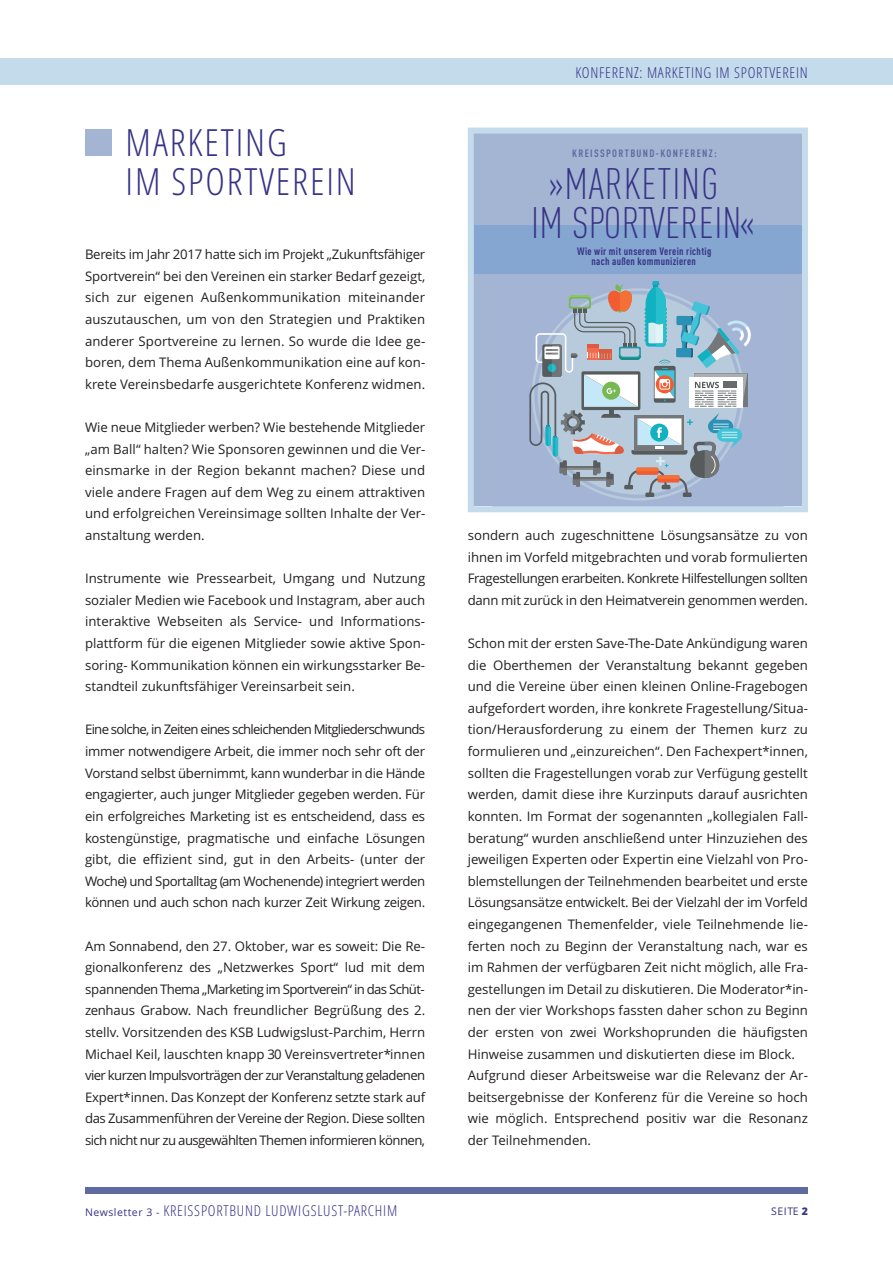
<style>
.page{position:relative;width:893px;height:1263px;background:#fff}
.page>*{position:absolute;margin:0;border:0;box-sizing:border-box;transform-origin:0 0}
.t1{font:300 43.5px/38.1px "DIN Cond";letter-spacing:.005em;color:#363386;text-align:center}
.t2{font:300 37.5px/39px "Open Sans Condensed";letter-spacing:.05em;color:#363386}
.t3{font:300 15px "Open Sans Condensed";letter-spacing:.05em;color:#363386}
.t4{font:13.2px/21.6px "Open Sans";color:#231f20;text-align:justify}
.t5{font:700 10.65px/9.4px "DIN Cond";letter-spacing:.03em;color:#363386;text-align:center}
.t6{font:700 10.65px "DIN Cond";letter-spacing:.125em;color:#5f6ba0}
.t7{font:10.5px "Open Sans";letter-spacing:.05em;color:#363386}
.s1{font-family:"Open Sans";font-weight:400;font-size:10.5px}
.s2{font-weight:800}
</style>
<div class="page">
<div style="left:85px;top:1188px;width:723px;height:6px;background:#5f6ba0"></div>
<div style="left:85px;top:130px;width:27px;height:26px;background:#a4b5d4"></div>
<div style="left:0;top:58px;width:893px;height:27px;background:#c4dbec"></div>
<div style="left:474px;top:134px;width:328px;height:372px;background:#a4b5d4"></div>
<svg style="left:529px;top:281px;width:222px;height:216px"></svg>
<div style="left:468px;top:128px;width:340px;height:384px;border:6px solid #c4dbec"></div>
<div style="left:474px;top:225px;width:327px;height:49px;background:#85a6d1"></div>
<h2 class="t2" style="left:126px;top:124px;width:232px">MARKETING<br>IM SPORTVEREIN</h2>
<p class="t4" style="left:85px;top:244px;width:342px">Bereits im Jahr 2017 hatte sich im Projekt „Zukunftsfähiger Sportverein“ bei den Vereinen ein starker Bedarf gezeigt, sich zur eigenen Außenkommunikation miteinander auszutauschen, um von den Strategien und Praktiken anderer Sportvereine zu lernen. So wurde die Idee ge&shy;boren, dem Thema Außenkommunikation eine auf kon&shy;krete Vereinsbedarfe ausgerichtete Konferenz widmen.</p>
<p class="t4" style="left:85px;top:417px;width:342px">Wie neue Mitglieder werben? Wie bestehende Mitglieder „am Ball“ halten? Wie Sponsoren gewinnen und die Ver&shy;einsmarke in der Region bekannt machen? Diese und viele andere Fragen auf dem Weg zu einem attraktiven und erfolgreichen Vereinsimage sollten Inhalte der Ver&shy;anstaltung werden.</p>
<p class="t4" style="left:85px;top:568px;width:342px">Instrumente wie Pressearbeit, umgang und Nutzung sozialer Medien wie Facebook und Instagram, aber auch interaktive Webseiten als Service- und Informations&shy;plattform für die eigenen Mitglieder sowie aktive Spon&shy;soring- Kommunikation können ein wirkungsstarker Be&shy;standteil zukunftsfähiger Vereinsarbeit sein.</p>
<p class="t4" style="left:85px;top:719px;width:342px">Eine solche, in Zeiten eines schleichenden Mitgliederschwunds immer notwendigere Arbeit, die immer noch sehr oft der Vorstand selbst übernimmt, kann wunderbar in die Hände engagierter, auch junger Mitglieder gegeben werden. Für ein erfolgreiches Marketing ist es entscheidend, dass es kostengünstige, pragmatische und einfache Lösungen gibt, die effizient sind, gut in den Arbeits- (unter der Woche) und Sportalltag (am Wochenende) integriert werden können und auch schon nach kurzer Zeit Wirkung zeigen.</p>
<p class="t4" style="left:85px;top:935px;width:342px">Am Sonnabend, den 27. Oktober, war es soweit: Die Re&shy;gionalkonferenz des „Netzwerkes Sport“ lud mit dem spannenden Thema „Marketing im Sportverein“ in das Schüt&shy;zenhaus Grabow. Nach freundlicher Begrüßung des 2. stellv. Vorsitzenden des KSB Ludwigslust-Parchim, Herrn Michael Keil, lauschten knapp 30 Vereinsvertreter*innen vier kurzen Impulsvorträgen der zur Veranstaltung geladenen Expert*innen. Das Konzept der Konferenz setzte stark auf das Zusammenführen der Vereine der Region. Diese sollten sich nicht nur zu ausgewählten Themen informieren können,</p>
<p class="t3" style="left:575px;top:64px;width:234px">KONFERENZ: MARKETING IM SPORTVEREIN</p>
<p class="t6" style="left:572px;top:147px;width:146px">KREISSPORTBUND-KONFERENZ:</p>
<h1 class="t1" style="left:531px;top:163px;width:225px">»MARKETING<br>IM SPORTVEREIN«</h1>
<p class="t5" style="left:577px;top:247px;width:136px">Wie wir mit unserem Verein richtig nach außen kommunizieren</p>
<p class="t4" style="left:468px;top:525px;width:342px">sondern auch zugeschnittene Lösungsansätze zu von ihnen im Vorfeld mitgebrachten und vorab formulierten Fragestellungen erarbeiten. Konkrete Hilfestellungen sollten dann mit zurück in den Heimatverein genommen werden.</p>
<p class="t4" style="left:468px;top:633px;width:342px;text-align:left">Schon mit der ersten Save-The-Date Ankündigung waren die Oberthemen der Veranstaltung bekannt gegeben und die Vereine über einen kleinen Online-Fragebogen aufgefordert worden, ihre konkrete Fragestellung/Situa&shy;tion/Herausforderung zu einem der Themen kurz zu formulieren und „einzureichen“. Den Fachexpert*innen, sollten die Fragestellungen vorab zur Verfügung gestellt werden, damit diese ihre Kurzinputs darauf ausrichten konnten. Im Format der sogenannten „kollegialen Fall&shy;beratung“ wurden anschließend unter Hinzuziehen des jeweiligen Experten oder Expertin eine Vielzahl von Pro&shy;blemstellungen der Teilnehmenden bearbeitet und erste Lösungsansätze entwickelt. Bei der Vielzahl der im Vorfeld eingegangenen Themenfelder, viele Teilnehmende lie&shy;ferten noch zu Beginn der Veranstaltung nach, war es im Rahmen der verfügbaren Zeit nicht möglich, alle Fra&shy;gestellungen im Detail zu diskutieren. Die Moderator*in&shy;nen der vier Workshops fassten daher schon zu Beginn der ersten von zwei Workshoprunden die häufigsten Hinweise zusammen und diskutierten diese im Block.<br>Aufgrund dieser Arbeitsweise war die Relevanz der Ar&shy;beitsergebnisse der Konferenz für die Vereine so hoch wie möglich. Entsprechend positiv war die Resonanz der Teilnehmenden.</p>
<p class="t3" style="left:85px;top:1202px;width:314px"><span class="s1">Newsletter 3 -</span> KREISSPORTBUND LUDWIGSLUST-PARCHIM</p>
<p class="t7" style="left:771px;top:1205px;width:38px">SEITE <span class="s2">2</span></p>
</div>
